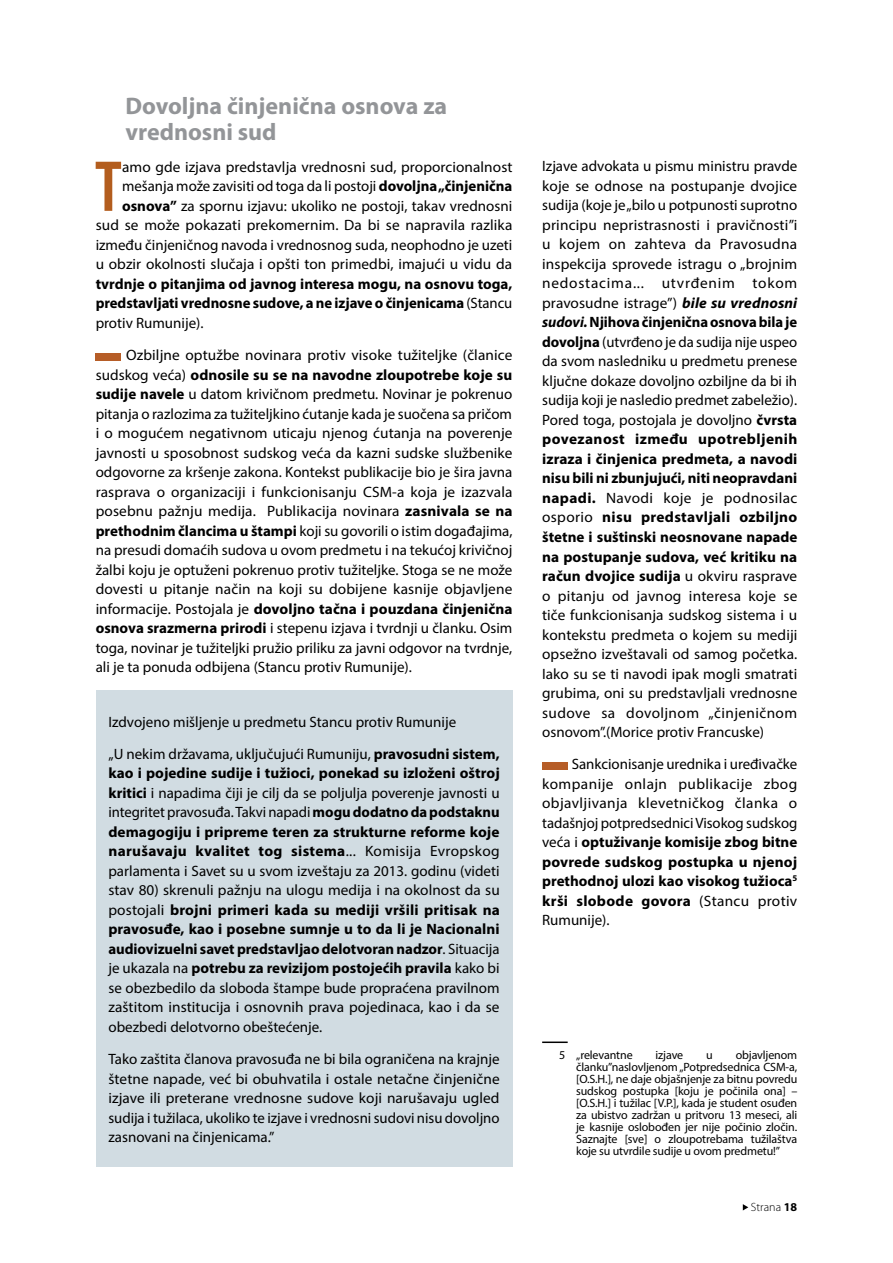
<style>
.page{position:relative;width:893px;height:1263px;background:#fff}
.page>*{position:absolute;margin:0;border:0;box-sizing:border-box;transform-origin:0 0}
.t1{font:600 condensed 72.9px "Myriad Pro";color:#b35d1e}
.t2{font:700 24px/26px "Myriad Pro";color:#939598}
.t3{font:15px/19.5px "Myriad Pro";color:#000;text-align:justify}
.t4{font:700 15px/19.5px "Myriad Pro";letter-spacing:-.005em;color:#000;text-align:justify}
.t5{font:12px/12px "Myriad Pro";letter-spacing:-.01em;color:#000;text-align:justify}
.t6{font:300 12px "Myriad Pro";color:#000}
.s1{font-weight:700}
.s2{font-weight:400}
.s3{font-weight:700;font-style:italic}
</style>
<div class="page">
<svg style="left:743px;top:1204px;width:5px;height:6px"></svg>
<div style="left:96px;top:353px;width:25px;height:7px;background:#b65d27"></div>
<div style="left:542px;top:762px;width:26px;height:7px;background:#b65d27"></div>
<hr style="left:542px;top:1041px;width:26px;height:2px;background:#000">
<div style="left:96px;top:690px;width:416px;height:477px;background:#d1dce2"></div>
<h2 class="t2" style="left:125px;top:92px;width:323px">Dovoljna činjenična osnova za vrednosni sud</h2>
<p class="t3" style="left:96px;top:157px;width:418px;text-align:right">amo gde izjava predstavlja vrednosni sud, proporcionalnost mešanja može zavisiti od toga da li postoji <span class="s1">dovoljna „činjenična osnova”</span> za spornu izjavu: ukoliko ne postoji, takav vrednosni sud se može pokazati prekomernim. Da bi se napravila razlika između činjeničnog navoda i vrednosnog suda, neophodno je uzeti u obzir okolnosti slučaja i opšti ton primedbi, imajući u vidu da</p>
<p class="t4" style="left:96px;top:274px;width:418px">tvrdnje o pitanjima od javnog interesa mogu, na osnovu toga, predstavljati vrednosne sudove, a ne izjave o činjenicama <span class="s2">(Stancu protiv Rumunije).</span></p>
<p class="t3" style="left:96px;top:345px;width:418px;text-indent:30px">Ozbiljne optužbe novinara protiv visoke tužiteljke (članice sudskog veća) <span class="s1">odnosile su se na navodne zloupotrebe koje su sudije navele</span> u datom krivičnom predmetu. Novinar je pokrenuo pitanja o razlozima za tužiteljkino ćutanje kada je suočena sa pričom i o mogućem negativnom uticaju njenog ćutanja na poverenje javnosti u sposobnost sudskog veća da kazni sudske službenike odgovorne za kršenje zakona. Kontekst publikacije bio je šira javna rasprava o organizaciji i funkcionisanju CSM-a koja je izazvala posebnu pažnju medija. Publikacija novinara <span class="s1">zasnivala se na prethodnim člancima u štampi</span> koji su govorili o istim događajima, na presudi domaćih sudova u ovom predmetu i na tekućoj krivičnoj žalbi koju je optuženi pokrenuo protiv tužiteljke. Stoga se ne može dovesti u pitanje način na koji su dobijene kasnije objavljene informacije. Postojala je <span class="s1">dovoljno tačna i pouzdana činjenična osnova srazmerna prirodi</span> i stepenu izjava i tvrdnji u članku. Osim toga, novinar je tužiteljki pružio priliku za javni odgovor na tvrdnje, ali je ta ponuda odbijena (Stancu protiv Rumunije).</p>
<h1 class="t1" style="left:95px;top:147px;width:29px">T</h1>
<p class="t3" style="left:108px;top:705px;width:393px;line-height:32.2px">Izdvojeno mišljenje u predmetu Stancu protiv Rumunije<br>„U nekim državama, uključujući Rumuniju, <span class="s1">pravosudni sistem,</span></p>
<p class="t3" style="left:108px;top:763px;width:393px"><span class="s1">kao i pojedine sudije i tužioci, ponekad su izloženi oštroj kritici</span> i napadima čiji je cilj da se poljulja poverenje javnosti u integritet pravosuđa. Takvi napadi <span class="s1">mogu dodatno da podstaknu demagogiju i pripreme teren za strukturne reforme koje narušavaju kvalitet tog sistema</span>... Komisija Evropskog parlamenta i Savet su u svom izveštaju za 2013. godinu (videti stav 80) skrenuli pažnju na ulogu medija i na okolnost da su postojali <span class="s1">brojni primeri kada su mediji vršili pritisak na pravosuđe, kao i posebne sumnje u to da li je Nacionalni audiovizuelni savet predstavljao delotvoran nadzor</span>. Situacija je ukazala na <span class="s1">potrebu za revizijom postojećih pravila</span> kako bi se obezbedilo da sloboda štampe bude propraćena pravilnom zaštitom institucija i osnovnih prava pojedinaca, kao i da se obezbedi delotvorno obeštećenje.</p>
<p class="t3" style="left:108px;top:1049px;width:393px">Tako zaštita članova pravosuđa ne bi bila ograničena na krajnje štetne napade, već bi obuhvatila i ostale netačne činjenične izjave ili preterane vrednosne sudove koji narušavaju ugled sudija i tužilaca, ukoliko te izjave i vrednosni sudovi nisu dovoljno zasnovani na činjenicama.”</p>
<p class="t3" style="left:542px;top:156px;width:257px">Izjave advokata u pismu ministru pravde koje se odnose na postupanje dvojice sudija (koje je „bilo u potpunosti suprotno principu nepristrasnosti i pravičnosti”i u kojem on zahteva da Pravosudna inspekcija sprovede istragu o „brojnim nedostacima... utvrđenim tokom pravosudne istrage”) <span class="s3">bile su vrednosni sudovi.</span> <span class="s1">Njihova činjenična osnova bila je dovoljna</span> (utvrđeno je da sudija nije uspeo da svom nasledniku u predmetu prenese ključne dokaze dovoljno ozbiljne da bi ih sudija koji je nasledio predmet zabeležio).<br>Pored toga, postojala je dovoljno <span class="s1">čvrsta povezanost između upotrebljenih izraza i činjenica predmeta, a navodi nisu bili ni zbunjujući, niti neopravdani napadi.</span> Navodi koje je podnosilac osporio <span class="s1">nisu predstavljali ozbiljno štetne i suštinski neosnovane napade na postupanje sudova, već kritiku na račun dvojice sudija</span> u okviru rasprave o pitanju od javnog interesa koje se tiče funkcionisanja sudskog sistema i u kontekstu predmeta o kojem su mediji opsežno izveštavali od samog početka.<br>Iako su se ti navodi ipak mogli smatrati grubima, oni su predstavljali vrednosne sudove sa dovoljnom „činjeničnom osnovom”.(Morice protiv Francuske)</p>
<p class="t3" style="left:542px;top:754px;width:257px;text-indent:30px">Sankcionisanje urednika i uređivačke kompanije onlajn publikacije zbog objavljivanja klevetničkog članka o tadašnjoj potpredsednici Visokog sudskog veća i <span class="s1">optuživanje komisije zbog bitne povrede sudskog postupka u njenoj prethodnoj ulozi kao visokog tužioca</span><sup>5 </sup><span class="s1">krši slobode govora</span> (Stancu protiv Rumunije).</p>
<p class="t5" style="left:559px;top:1049px;width:75px">5 „relevantne</p>
<p class="t5" style="left:656px;top:1049px;width:29px">izjave</p>
<p class="t5" style="left:706px;top:1049px;width:8px">u</p>
<p class="t5" style="left:576px;top:1049px;width:223px;text-indent:159px">objavljenom članku”naslovljenom „Potpredsednica CSM-a, [O.S.H.], ne daje objašnjenje za bitnu povredu sudskog postupka [koju je počinila ona] – [O.S.H.] i tužilac [V.P.], kada je student osuđen za ubistvo zadržan u pritvoru 13 meseci, ali je kasnije oslobođen jer nije počinio zločin.<br>Saznajte [sve] o zloupotrebama tužilaštva koje su utvrdile sudije u ovom predmetu!”</p>
<p class="t6" style="left:751px;top:1200px;width:48px">Strana <span class="s1">18</span></p>
</div>
